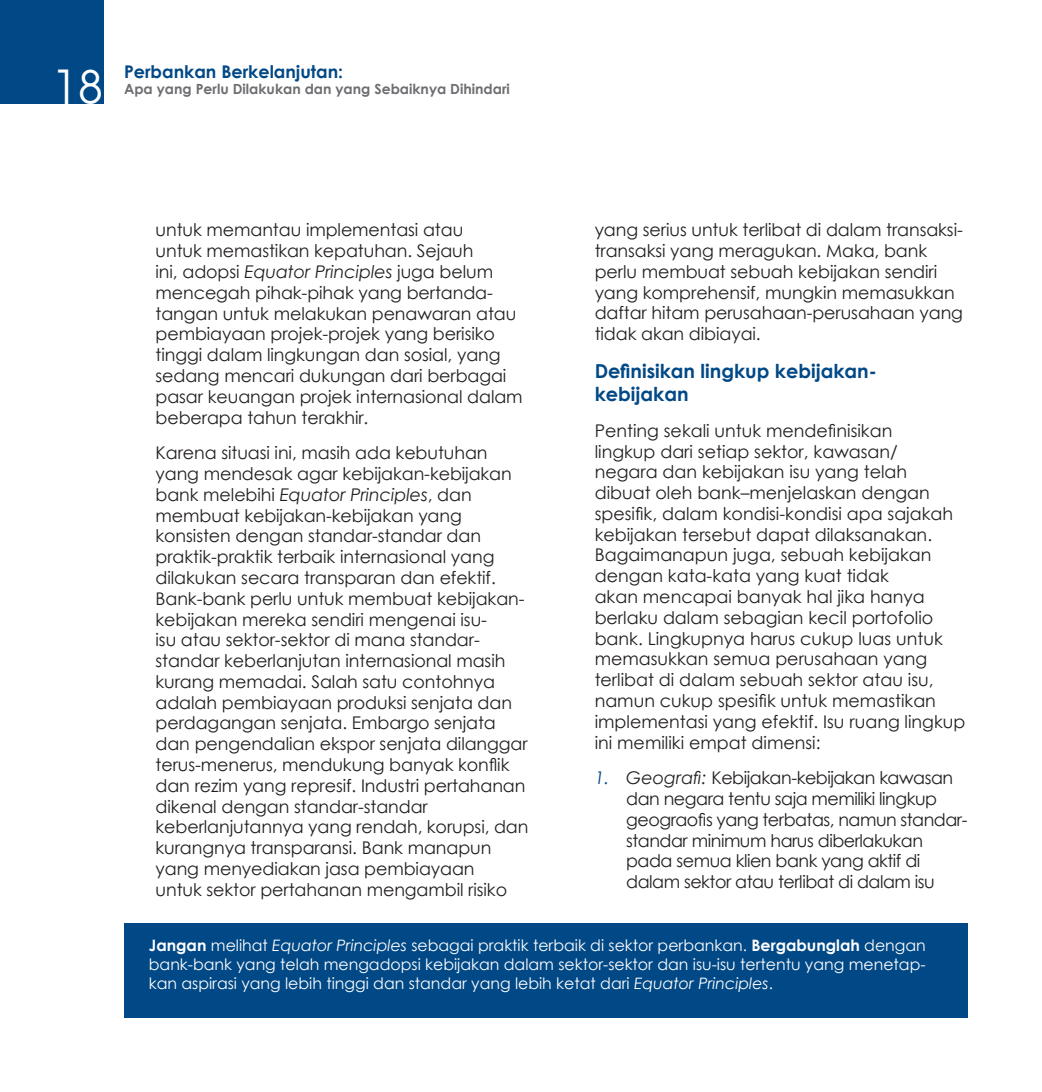
<style>
.page{position:relative;width:1042px;height:1092px;background:#fff}
.page>*{position:absolute;margin:0;border:0;box-sizing:border-box;transform-origin:0 0}
.t1{font:49px "Avantage Normal";color:#fff}
.t2{font:700 19.25px/22.9px "Century Gothic";color:#004886}
.t3{font:17.5px/20.8px "Century Gothic";letter-spacing:-.005em;color:#231f20}
.t4{font:17.5px/20.8px "Century Gothic";letter-spacing:-.025em;color:#231f20}
.t5{font:700 17.5px "Century Gothic";color:#004886}
.t6{font:15.75px/18.7px "Century Gothic";color:#fff;text-align:justify}
.t7{font:700 14px "Century Gothic";color:#6d6e71}
.s1{font-style:italic}
.s2{font-style:italic;color:#004886}
.s3{font-weight:700}
</style>
<div class="page">
<div style="left:0;top:0;width:104px;height:104px;background:#004886"></div>
<div style="left:124px;top:923px;width:843px;height:94px;background:#004886"></div>
<h1 class="t1" style="left:52px;top:61px;width:54px">18</h1>
<p class="t5" style="left:124px;top:58px;width:221px">Perbankan Berkelanjutan:</p>
<p class="t7" style="left:124px;top:79px;width:387px">Apa yang Perlu Dilakukan dan yang Sebaiknya Dihindari</p>
<p class="t3" style="left:156px;top:219px;width:369px">untuk memantau implementasi atau<br>untuk memastikan kepatuhan. Sejauh<br>ini, adopsi <span class="s1">Equator Principles</span> juga belum mencegah pihak-pihak yang bertanda&shy;tangan untuk melakukan penawaran atau pembiayaan projek-projek yang berisiko tinggi dalam lingkungan dan sosial, yang sedang mencari dukungan dari berbagai pasar keuangan projek internasional dalam beberapa tahun terakhir.</p>
<p class="t3" style="left:156px;top:442px;width:374px">Karena situasi ini, masih ada kebutuhan yang mendesak agar kebijakan-kebijakan bank melebihi <span class="s1">Equator Principles</span>, dan membuat kebijakan-kebijakan yang konsisten dengan standar-standar dan praktik-praktik terbaik internasional yang dilakukan secara transparan dan efektif.<br>Bank-bank perlu untuk membuat kebijakan&shy;kebijakan mereka sendiri mengenai isu-<br>isu atau sektor-sektor di mana standar&shy;standar keberlanjutan internasional masih kurang memadai. Salah satu contohnya adalah pembiayaan produksi senjata dan perdagangan senjata. Embargo senjata dan pengendalian ekspor senjata dilanggar terus-menerus, mendukung banyak konflik dan rezim yang represif. Industri pertahanan dikenal dengan standar-standar keberlanjutannya yang rendah, korupsi, dan kurangnya transparansi. Bank manapun yang menyediakan jasa pembiayaan<br>untuk sektor pertahanan mengambil risiko</p>
<p class="t3" style="left:595px;top:219px;width:370px">yang serius untuk terlibat di dalam transaksi&shy;transaksi yang meragukan. Maka, bank perlu membuat sebuah kebijakan sendiri yang komprehensif, mungkin memasukkan daftar hitam perusahaan-perusahaan yang tidak akan dibiayai.</p>
<p class="t2" style="left:595px;top:359px;width:284px">Definisikan lingkup kebijakan&shy;kebijakan</p>
<p class="t3" style="left:595px;top:420px;width:372px">Penting sekali untuk mendefinisikan<br>lingkup dari setiap sektor, kawasan/<br>negara dan kebijakan isu yang telah dibuat oleh bank–menjelaskan dengan spesifik, dalam kondisi-kondisi apa sajakah kebijakan tersebut dapat dilaksanakan.<br>Bagaimanapun juga, sebuah kebijakan dengan kata-kata yang kuat tidak<br>akan mencapai banyak hal jika hanya berlaku dalam sebagian kecil portofolio bank. Lingkupnya harus cukup luas untuk memasukkan semua perusahaan yang terlibat di dalam sebuah sektor atau isu, namun cukup spesifik untuk memastikan implementasi yang efektif. Isu ruang lingkup ini memiliki empat dimensi:</p>
<p class="t4" style="left:626px;top:767px;width:343px;text-indent:-32px"><span class="s2">1.</span> <span class="s1">Geografi:</span> Kebijakan-kebijakan kawasan dan negara tentu saja memiliki lingkup geograofis yang terbatas, namun standar&shy;standar minimum harus diberlakukan pada semua klien bank yang aktif di dalam sektor atau terlibat di dalam isu</p>
<p class="t6" style="left:149px;top:935px;width:778px"><span class="s3">Jangan</span> melihat <span class="s1">Equator Principles</span> sebagai praktik terbaik di sektor perbankan. <span class="s3">Bergabunglah</span> dengan bank-bank yang telah mengadopsi kebijakan dalam sektor-sektor dan isu-isu tertentu yang menetap&shy;kan aspirasi yang lebih tinggi dan standar yang lebih ketat dari <span class="s1">Equator Principles</span>.</p>
</div>
